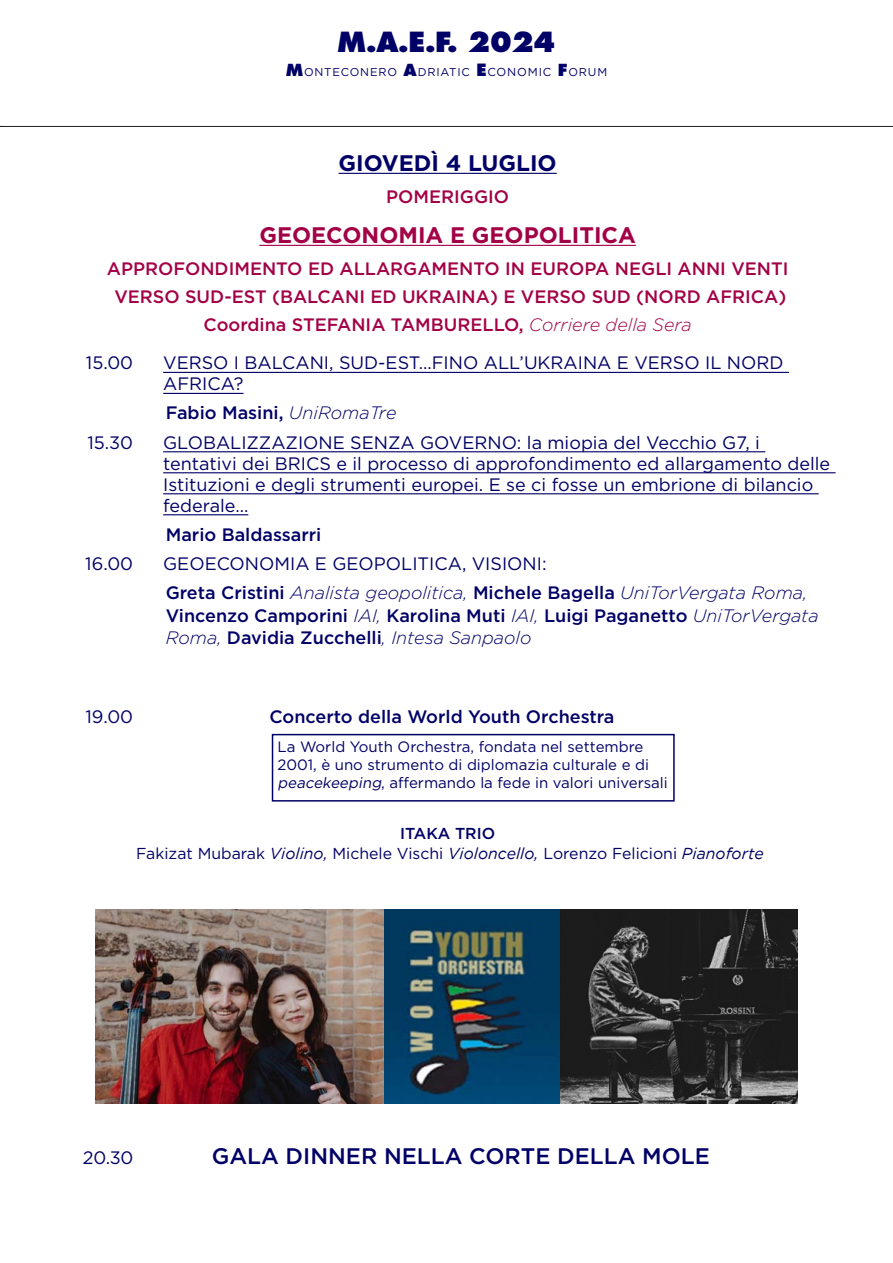
<style>
.page{position:relative;width:893px;height:1263px;background:#fff}
.page>*{position:absolute;margin:0;border:0;box-sizing:border-box;transform-origin:0 0}
.t1{font:800 27px "Futura Std";color:#006}
.t2{font:500 22.5px "Gotham";color:#006}
.t3{font:700 22.5px "Gotham";color:#a30146}
.t4{font:700 22.5px "Gotham";color:#006}
.t5{font:18px/21px "Gotham";color:#006}
.t6{font:500 18px/22.5px "Gotham";color:#006}
.t7{font:500 18px/28px "Gotham";color:#a30146;text-align:center}
.t8{font:italic 300 18px/28.8px "Gotham";color:#006}
.t9{font:15.9px/19.5px "Gotham";color:#006;text-align:center}
.t10{font:15px/18px "Gotham";color:#006}
.t11{font:11.4px "Gotham";letter-spacing:.07em;color:#006}
.s1{font-family:"Futura Std";font-weight:800;font-size:16.2px}
.s2{font-family:"Futura Std";font-weight:800;font-size:16.5px}
.s3{font-size:11.55px}
.s4{font-weight:300;font-style:italic}
.s5{font-weight:400;font-style:normal}
.s6{font-weight:500;font-style:normal}
.s7{font-style:italic}
.s8{font-weight:500}
</style>
<div class="page">
<hr style="left:339px;top:173px;width:218px;height:1px;background:#006">
<hr style="left:259px;top:245px;width:377px;height:1px;background:#a30146">
<hr style="left:163px;top:372px;width:626px;height:1px;background:#006">
<hr style="left:163px;top:393px;width:81px;height:1px;background:#006">
<hr style="left:163px;top:451px;width:602px;height:1px;background:#006">
<hr style="left:163px;top:472px;width:673px;height:1px;background:#006">
<hr style="left:163px;top:493px;width:656px;height:1px;background:#006">
<hr style="left:163px;top:514px;width:85px;height:1px;background:#006">
<div style="left:272px;top:734px;width:403px;height:67px;border:2px solid #006"></div>
<img style="left:95px;top:909px;width:703px;height:195px">
<hr style="left:0;top:126px;width:893px;height:1px;background:#231f20">
<h1 class="t1" style="left:337px;top:25px;width:220px">M.A.E.F. 2024</h1>
<p class="t11" style="left:286px;top:65px;width:323px"><span class="s1">M</span>ONTECONERO <span class="s1">A</span>DRIATIC <span class="s2">E</span><span class="s3">CONOMIC</span> <span class="s1">F</span>ORUM</p>
<p class="t4" style="left:339px;top:148px;width:145px">GIOVEDÌ 4 LUGLIO</p>
<p class="t7" style="left:386px;top:183px;width:124px">POM ERIGGIO</p>
<p class="t3" style="left:259px;top:220px;width:378px">GEOECONOMIA E GEOPOLITICA</p>
<p class="t7" style="left:107px;top:255px;width:683px">APPROFONDIM ENTO ED ALLARGAM ENTO IN EUROPA N EGLI ANN I VENTI<br>VERSO SUD-EST (BALCAN I ED UKRAINA) E VERSO SUD (NORD AFRICA)<br>Coordina STEFAN IA TAM BURELLO, <span class="s4">Corriere della Sera</span></p>
<p class="t5" style="left:86px;top:352px;width:49px">15.00</p>
<p class="t5" style="left:163px;top:352px;width:622px">VERSO I BALCANI, SUD-EST…FINO ALL’UKRAINA E VERSO IL NORD<br>AFRICA?</p>
<p class="t6" style="left:166px;top:401px;width:232px">Fabio Masini, <span class="s4">UniRomaTre</span></p>
<p class="t5" style="left:87px;top:432px;width:47px">15.30</p>
<p class="t5" style="left:163px;top:432px;width:668px">GLOBALIZZAZIONE SENZA GOVERNO: la miopia del Vecchio G7, i tentativi dei BRICS e il processo di approfondimento ed allargamento delle Istituzioni e degli strumenti europei. E se ci fosse un embrione di bilancio federale…</p>
<p class="t6" style="left:166px;top:523px;width:157px">Mario Baldassarri</p>
<p class="t5" style="left:85px;top:553px;width:49px">16.00</p>
<p class="t8" style="left:163px;top:549px;width:646px"><span class="s5">GEOECONOMIA E GEOPOLITICA, VISIONI:<br></span><span class="s6">Greta Cristini</span> Analista geopolitica, <span class="s6">M ichele Bagella</span> UniTorVergata Roma,</p>
<p class="t6" style="left:166px;top:604px;width:654px">Vincenzo Camporini <span class="s4">IAI,</span> Karolina M uti <span class="s4">IAI,</span> Luigi Paganetto <span class="s4">UniTorVergata<br>Roma,</span> Davidia Zucchelli<span class="s4">, Intesa Sanpaolo</span></p>
<p class="t5" style="left:85px;top:706px;width:49px">19.00</p>
<p class="t6" style="left:269px;top:705px;width:347px">Concerto della World Youth Orchestra</p>
<p class="t10" style="left:278px;top:737px;width:392px">La World Youth Orchestra, fondata nel settembre<br>2001, è uno strumento di diplomazia culturale e di <span class="s7">peacekeeping</span>, affermando la fede in valori universali</p>
<p class="t9" style="left:136px;top:823px;width:629px"><span class="s8">ITAKA TRIO<br></span>Fakizat Mubarak <span class="s7">Violino,</span> Michele Vischi <span class="s7">Violoncello,</span> Lorenzo Felicioni <span class="s7">Pianoforte</span></p>
<p class="t5" style="left:83px;top:1147px;width:52px">20.30</p>
<p class="t2" style="left:212px;top:1141px;width:500px">GALA DINN ER N ELLA CORTE DELLA MOLE</p>
</div>
